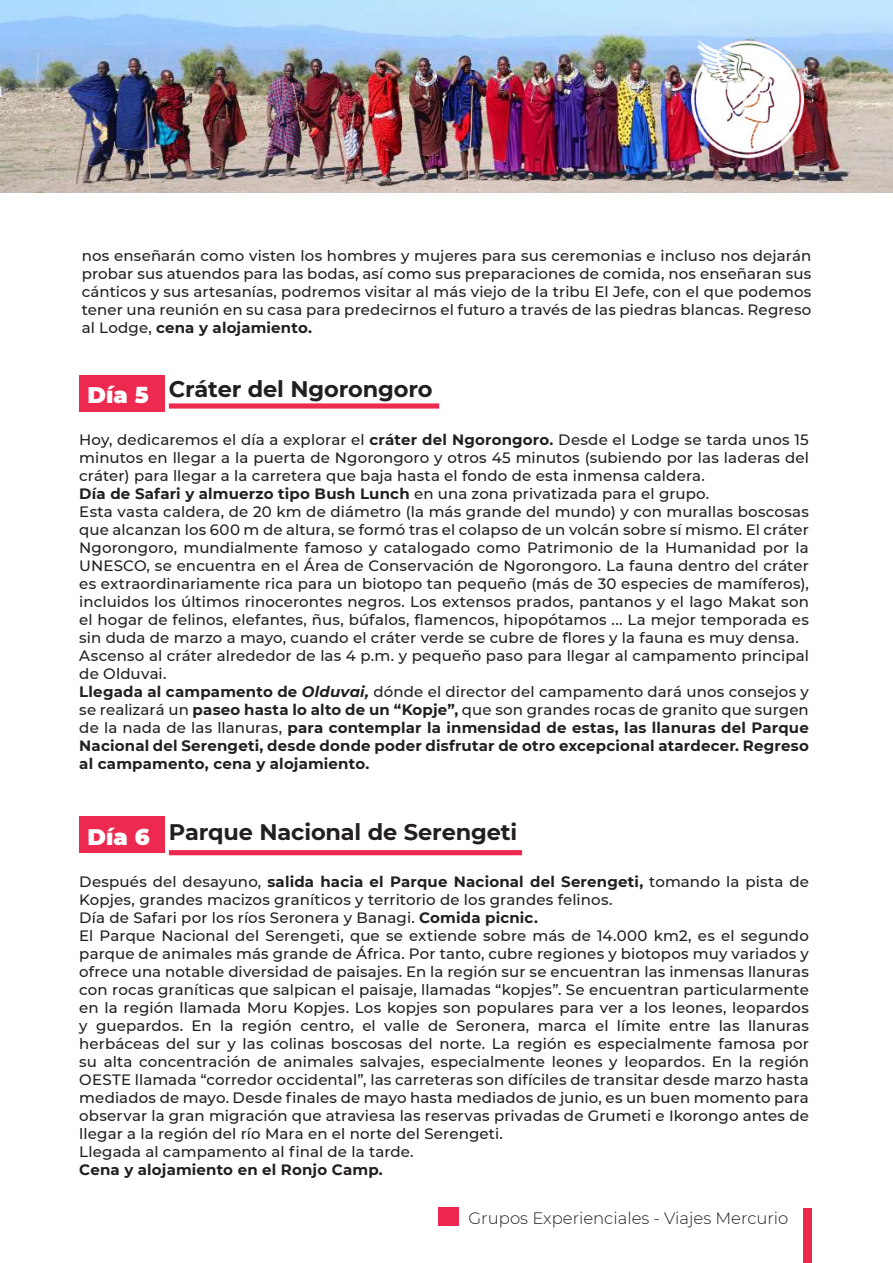
<style>
.page{position:relative;width:893px;height:1263px;background:#fff}
.page>*{position:absolute;margin:0;border:0;box-sizing:border-box;transform-origin:0 0}
.t1{font:700 22.5px "Montserrat";letter-spacing:-.005em;color:#231f20}
.t2{font:300 16.5px "Montserrat";color:#231f20}
.t3{font:500 15px/18px "Montserrat";letter-spacing:.01em;color:#231f20}
.t4{font:700 15px "Montserrat";letter-spacing:.01em;color:#231f20}
.s1{font-weight:700}
.s2{font-weight:900;color:#fff}
.s3{font-weight:700;font-style:italic}
</style>
<div class="page">
<img style="left:0;top:0;width:893px;height:193px">
<div style="left:79px;top:375px;width:85px;height:36px;background:#ed294f"></div>
<svg style="left:169px;top:403px;width:270px;height:6px;fill:#ed2b51"></svg>
<div style="left:79px;top:817px;width:85px;height:36px;background:#ed294f"></div>
<svg style="left:169px;top:850px;width:353px;height:5px;fill:#ed294f"></svg>
<img style="left:683px;top:31px;width:128px;height:131px">
<div style="left:803px;top:1208px;width:8px;height:55px;background:#ed274e"></div>
<div style="left:438px;top:1207px;width:21px;height:19px;background:#ed274e"></div>
<p class="t3" style="left:82px;top:246px;width:731px;text-align:justify">nos enseñarán como visten los hombres y mujeres para sus ceremonias e incluso nos dejarán probar sus atuendos para las bodas, así como sus preparaciones de comida, nos enseñaran sus cánticos y sus artesanías, podremos visitar al más viejo de la tribu El Jefe, con el que podemos tener una reunión en su casa para predecirnos el futuro a través de las piedras blancas. Regreso al Lodge, <span class="s1">cena y alojamiento.</span></p>
<h1 class="t1" style="left:88px;top:373px;width:346px"><span class="s2">Día 5</span> Cráter del Ngorongoro</h1>
<p class="t3" style="left:79px;top:430px;width:731px">Hoy, dedicaremos el día a explorar el <span class="s1">cráter del Ngorongoro.</span> Desde el Lodge se tarda unos 15 minutos en llegar a la puerta de Ngorongoro y otros 45 minutos (subiendo por las laderas del cráter) para llegar a la carretera que baja hasta el fondo de esta inmensa caldera.<br><span class="s1">Día de Safari y almuerzo tipo Bush Lunch</span> en una zona privatizada para el grupo.<br>Esta vasta caldera, de 20 km de diámetro (la más grande del mundo) y con murallas boscosas que alcanzan los 600 m de altura, se formó tras el colapso de un volcán sobre sí mismo. El cráter Ngorongoro, mundialmente famoso y catalogado como Patrimonio de la Humanidad por la UNESCO, se encuentra en el Área de Conservación de Ngorongoro. La fauna dentro del cráter es extraordinariamente rica para un biotopo tan pequeño (más de 30 especies de mamíferos), incluidos los últimos rinocerontes negros. Los extensos prados, pantanos y el lago Makat son el hogar de felinos, elefantes, ñus, búfalos, flamencos, hipopótamos ... La mejor temporada es sin duda de marzo a mayo, cuando el cráter verde se cubre de flores y la fauna es muy densa.<br>Ascenso al cráter alrededor de las 4 p.m. y pequeño paso para llegar al campamento principal de Olduvai.<br><span class="s1">Llegada al campamento de</span> <span class="s3">Olduvai,</span> dónde el director del campamento dará unos consejos y se realizará un <span class="s1">paseo hasta lo alto de un “Kopje”,</span> que son grandes rocas de granito que surgen de la nada de las llanuras, <span class="s1">para contemplar la inmensidad de estas, las llanuras del Parque Nacional del Serengeti, desde donde poder disfrutar de otro excepcional atardecer. Regreso al campamento, cena y alojamiento.</span></p>
<h1 class="t1" style="left:88px;top:815px;width:431px"><span class="s2">Día 6</span> Parque Nacional de Serengeti</h1>
<p class="t3" style="left:79px;top:872px;width:731px">Después del desayuno, <span class="s1">salida hacia el Parque Nacional del Serengeti,</span> tomando la pista de Kopjes, grandes macizos graníticos y territorio de los grandes felinos.<br>Día de Safari por los ríos Seronera y Banagi. <span class="s1">Comida picnic.<br></span>El Parque Nacional del Serengeti, que se extiende sobre más de 14.000 km2, es el segundo parque de animales más grande de África. Por tanto, cubre regiones y biotopos muy variados y ofrece una notable diversidad de paisajes. En la región sur se encuentran las inmensas llanuras con rocas graníticas que salpican el paisaje, llamadas “kopjes”. Se encuentran particularmente en la región llamada Moru Kopjes. Los kopjes son populares para ver a los leones, leopardos y guepardos. En la región centro, el valle de Seronera, marca el límite entre las llanuras herbáceas del sur y las colinas boscosas del norte. La región es especialmente famosa por su alta concentración de animales salvajes, especialmente leones y leopardos. En la región OESTE llamada “corredor occidental”, las carreteras son difíciles de transitar desde marzo hasta mediados de mayo. Desde finales de mayo hasta mediados de junio, es un buen momento para observar la gran migración que atraviesa las reservas privadas de Grumeti e Ikorongo antes de llegar a la región del río Mara en el norte del Serengeti.<br>Llegada al campamento al final de la tarde.</p>
<p class="t4" style="left:79px;top:1158px;width:305px">Cena y alojamiento en el Ronjo Camp.</p>
<p class="t2" style="left:469px;top:1207px;width:321px">Grupos Experienciales - Viajes Mercurio</p>
</div>
